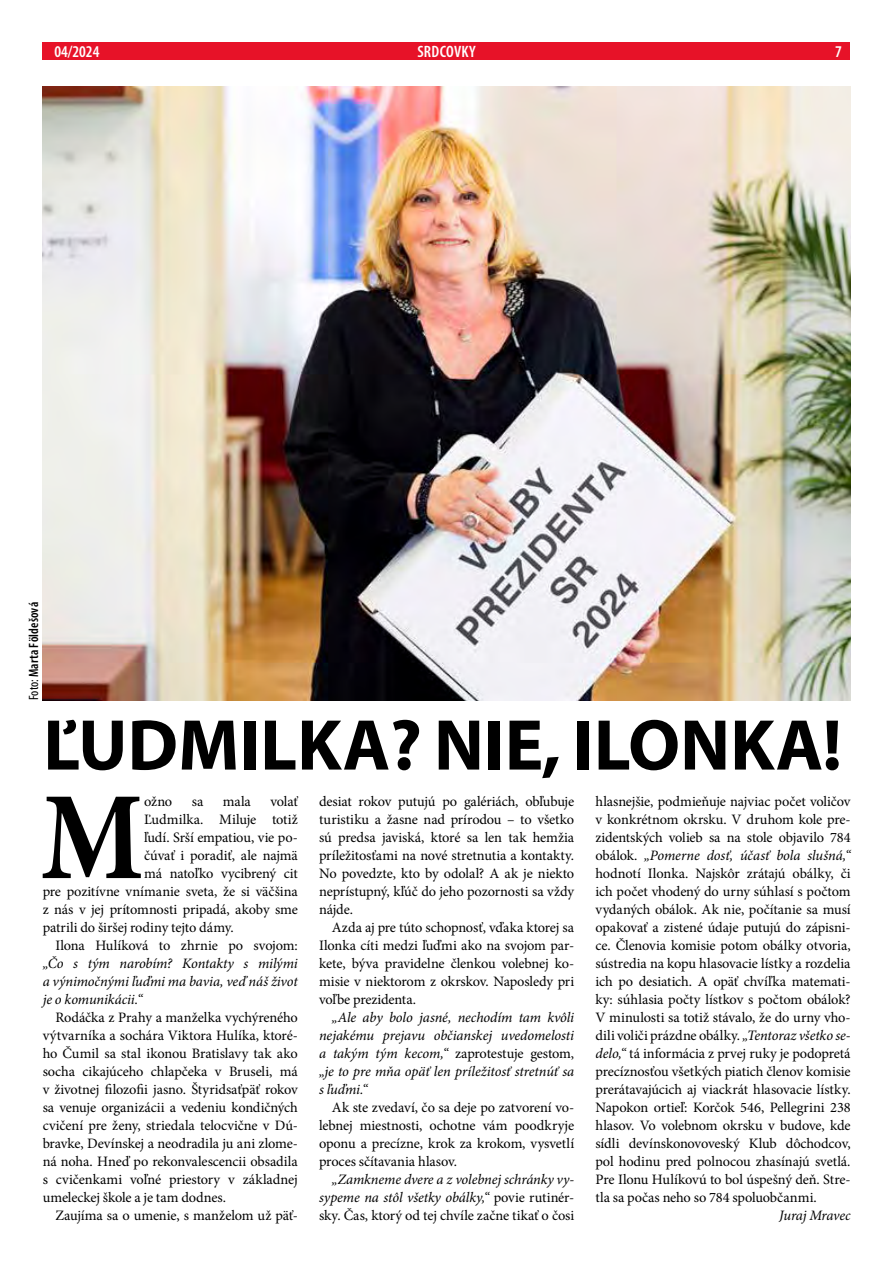
<style>
.page{position:relative;width:893px;height:1263px;background:#fff}
.page>*{position:absolute;margin:0;border:0;box-sizing:border-box;transform-origin:0 0}
.t1{font:700 125.1px "Minion Pro";color:#000;scale:.93 1}
.t2{font:700 72.6px "Myriad Pro";color:#000}
.t3{font:600 condensed 18px "Myriad Pro";letter-spacing:.02em;color:#fff}
.t4{font:600 condensed 16.5px "Myriad Pro";letter-spacing:.015em;color:#fff}
.t5{font:14.4px/18px "Minion Pro";letter-spacing:-.01em;color:#000;text-align:justify}
.t6{font:italic 14.4px/18px "Minion Pro";letter-spacing:-.01em;color:#000;text-align:justify}
.t7{font:600 condensed 13.5px "Myriad Pro";letter-spacing:.01em;color:#000}
.s1{font-weight:400}
.s2{font-style:normal}
.s3{font-style:italic}
</style>
<div class="page">
<img style="left:43px;top:87px;width:807px;height:613px">
<div style="left:43px;top:43px;width:807px;height:17px;background:#e71228"></div>
<p class="t3" style="left:413px;top:41px;width:68px">ROZHOVOR</p>
<p class="t4" style="left:54px;top:42px;width:47px">04/2024</p>
<p class="t4" style="left:835px;top:42px;width:8px">7</p>
<p class="t4" style="left:417px;top:42px;width:60px">SRDCOVKY</p>
<p class="t7" style="left:25px;top:700px;width:100px;rotate:-90deg"><span class="s1">Foto:</span>Marta Földešová</p>
<h2 class="t2" style="left:43px;top:698px;width:800px">ĽUDMILKA? NIE, ILONKA!</h2>
<h1 class="t1" style="left:41px;top:750px;width:113px">M</h1>
<p class="t5" style="left:144px;top:792px;width:30px">ožno</p>
<p class="t5" style="left:192px;top:792px;width:13px">sa</p>
<p class="t5" style="left:223px;top:792px;width:30px">mala</p>
<p class="t5" style="left:270px;top:792px;width:29px">volať</p>
<p class="t5" style="left:144px;top:810px;width:155px">Ľudmilka. Miluje totiž</p>
<p class="t5" style="left:144px;top:828px;width:155px">ľudí. Srší empatiou, vie po-</p>
<p class="t5" style="left:144px;top:846px;width:155px">čúvať i poradiť, ale najmä</p>
<p class="t5" style="left:144px;top:864px;width:155px">má natoľko vycibrený cit</p>
<p class="t5" style="left:43px;top:882px;width:257px">pre pozitívne vnímanie sveta, že si väčšina</p>
<p class="t5" style="left:43px;top:900px;width:257px">z nás v jej prítomnosti pripadá, akoby sme</p>
<p class="t5" style="left:43px;top:918px;width:193px">patrili do širšej rodiny tejto dámy.</p>
<p class="t5" style="left:55px;top:936px;width:244px">Ilona Hulíková to zhrnie po svojom:</p>
<p class="t6" style="left:43px;top:954px;width:257px">„Čo s tým narobím? Kontakty s milými a výnimočnými ľuďmi ma bavia, veď náš život je o komunikácii.“</p>
<p class="t5" style="left:43px;top:1008px;width:257px;text-indent:13px">Rodáčka z Prahy a manželka vychýreného výtvarníka a sochára Viktora Hulíka, ktoré&shy;ho Čumil sa stal ikonou Bratislavy tak ako socha cikajúceho chlapčeka v Bruseli, má v životnej filozofii jasno. Štyridsaťpäť rokov sa venuje organizácii a vedeniu kondičných cvičení pre ženy, striedala telocvične v Dú&shy;bravke, Devínskej a neodradila ju ani zlome&shy;ná noha. Hneď po rekonvalescencii obsadila s cvičenkami voľné priestory v základnej umeleckej škole a je tam dodnes.</p>
<p class="t5" style="left:55px;top:1206px;width:244px">Zaujíma sa o umenie, s manželom už päť-</p>
<p class="t5" style="left:319px;top:792px;width:257px">desiat rokov putujú po galériách, obľubuje turistiku a žasne nad prírodou – to všetko sú predsa javiská, ktoré sa len tak hemžia príležitosťami na nové stretnutia a kontakty.<br>No povedzte, kto by odolal? A ak je niekto neprístupný, kľúč do jeho pozornosti sa vždy nájde.</p>
<p class="t5" style="left:319px;top:918px;width:257px;text-indent:13px">Azda aj pre túto schopnosť, vďaka ktorej sa Ilonka cíti medzi ľuďmi ako na svojom par&shy;kete, býva pravidelne členkou volebnej ko&shy;misie v niektorom z okrskov. Naposledy pri voľbe prezidenta.</p>
<p class="t6" style="left:319px;top:1008px;width:257px;text-indent:13px">„Ale aby bolo jasné, nechodím tam kvôli nejakému prejavu občianskej uvedomelosti a takým tým kecom,“ <span class="s2">zaprotestuje gestom, </span>„je to pre mňa opäť len príležitosť stretnúť sa s ľuďmi.“</p>
<p class="t5" style="left:319px;top:1098px;width:257px;text-indent:13px">Ak ste zvedaví, čo sa deje po zatvorení vo&shy;lebnej miestnosti, ochotne vám poodkryje oponu a precízne, krok za krokom, vysvetlí proces sčítavania hlasov.</p>
<p class="t6" style="left:319px;top:1170px;width:257px;text-indent:13px">„Zamkneme dvere a z volebnej schránky vy&shy;sypeme na stôl všetky obálky,“ <span class="s2">povie rutinér&shy;sky. Čas, ktorý od tej chvíle začne tikať o čosi</span></p>
<p class="t5" style="left:595px;top:792px;width:257px">hlasnejšie, podmieňuje najviac počet voličov v konkrétnom okrsku. V druhom kole pre&shy;zidentských volieb sa na stole objavilo 784 obálok. <span class="s3">„Pomerne dosť, účasť bola slušná,“ </span>hodnotí Ilonka. Najskôr zrátajú obálky, či ich počet vhodený do urny súhlasí s počtom vydaných obálok. Ak nie, počítanie sa musí opakovať a zistené údaje putujú do zápisni&shy;ce. Členovia komisie potom obálky otvoria, sústredia na kopu hlasovacie lístky a rozdelia ich po desiatich. A opäť chvíľka matemati&shy;ky: súhlasia počty lístkov s počtom obálok?<br>V minulosti sa totiž stávalo, že do urny vho&shy;dili voliči prázdne obálky. <span class="s3">„Tentoraz všetko se&shy;delo,“</span> tá informácia z prvej ruky je podopretá precíznosťou všetkých piatich členov komisie prerátavajúcich aj viackrát hlasovacie lístky.<br>Napokon ortieľ: Korčok 546, Pellegrini 238 hlasov. Vo volebnom okrsku v budove, kde sídli devínskonovoveský Klub dôchodcov, pol hodinu pred polnocou zhasínajú svetlá.<br>Pre Ilonu Hulíkovú to bol úspešný deň. Stre&shy;tla sa počas neho so 784 spoluobčanmi.</p>
<p class="t6" style="left:779px;top:1206px;width:73px">Juraj Mravec</p>
</div>
